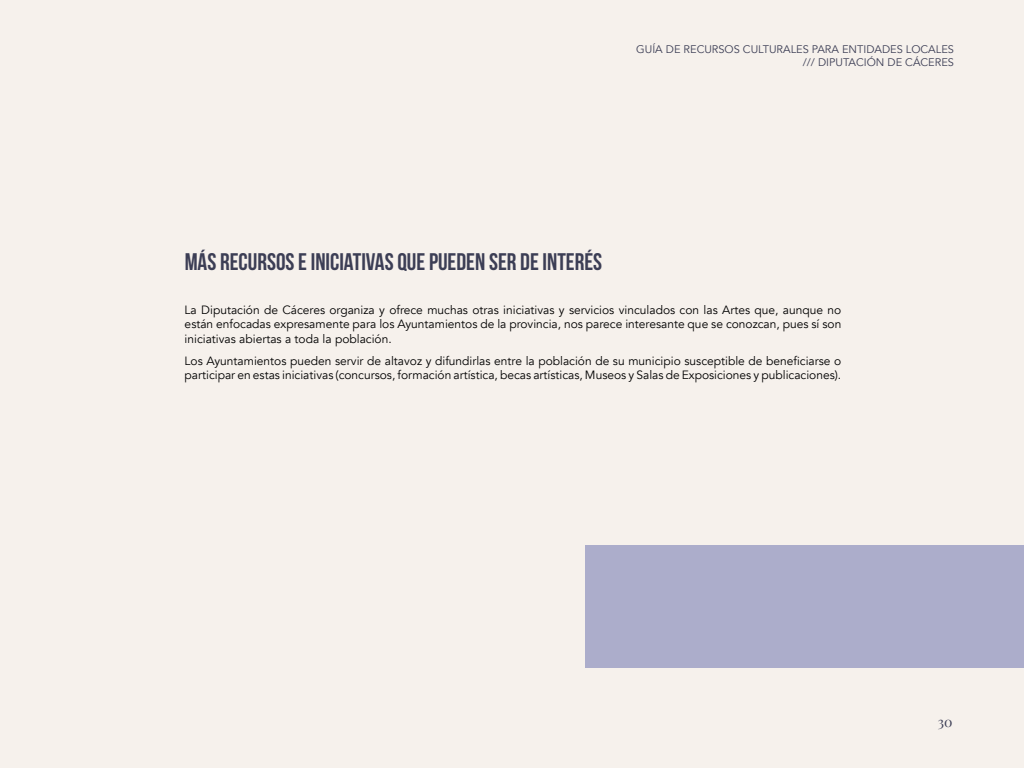
<style>
.page{position:relative;width:1024px;height:768px;background:#f6f1ec}
.page>*{position:absolute;margin:0;border:0;box-sizing:border-box;transform-origin:0 0}
.t1{font:24px "Bebas Neue";color:#3c3e55}
.t2{font:14px "Playfair Display";color:#3c3e55}
.Contenido_de_lista{font:12px/14.4px "Avenir";color:#000;text-align:justify}
.t3{font:11px/13.2px "Avenir";color:#3c3e55;text-align:right}
</style>
<div class="page">
<div style="left:585px;top:545px;width:439px;height:123px;background:#acadcb"></div>
<p class="t3" style="left:636px;top:43px;width:319px">GUÍA DE RECURSOS CULTURALES PARA ENTIDADES LOCALES /// DIPUTACIÓN DE CÁCERES</p>
<p class="t1" style="left:185px;top:248px;width:419px">MÁS RECURSOS E INICIATIVAS QUE PUEDEN SER DE INTERÉS</p>
<p class="Contenido_de_lista" style="left:185px;top:303px;width:658px">La Diputación de Cáceres organiza y ofrece muchas otras iniciativas y servicios vinculados con las Artes que, aunque no están enfocadas expresamente para los Ayuntamientos de la provincia, nos parece interesante que se conozcan, pues sí son iniciativas abiertas a toda la población.</p>
<p class="Contenido_de_lista" style="left:185px;top:354px;width:658px">Los Ayuntamientos pueden servir de altavoz y difundirlas entre la población de su municipio susceptible de beneficiarse o participar en estas iniciativas (concursos, formación artística, becas artísticas, Museos y Salas de Exposiciones y publicaciones).</p>
<p class="t2" style="left:938px;top:711px;width:16px">30</p>
</div>
